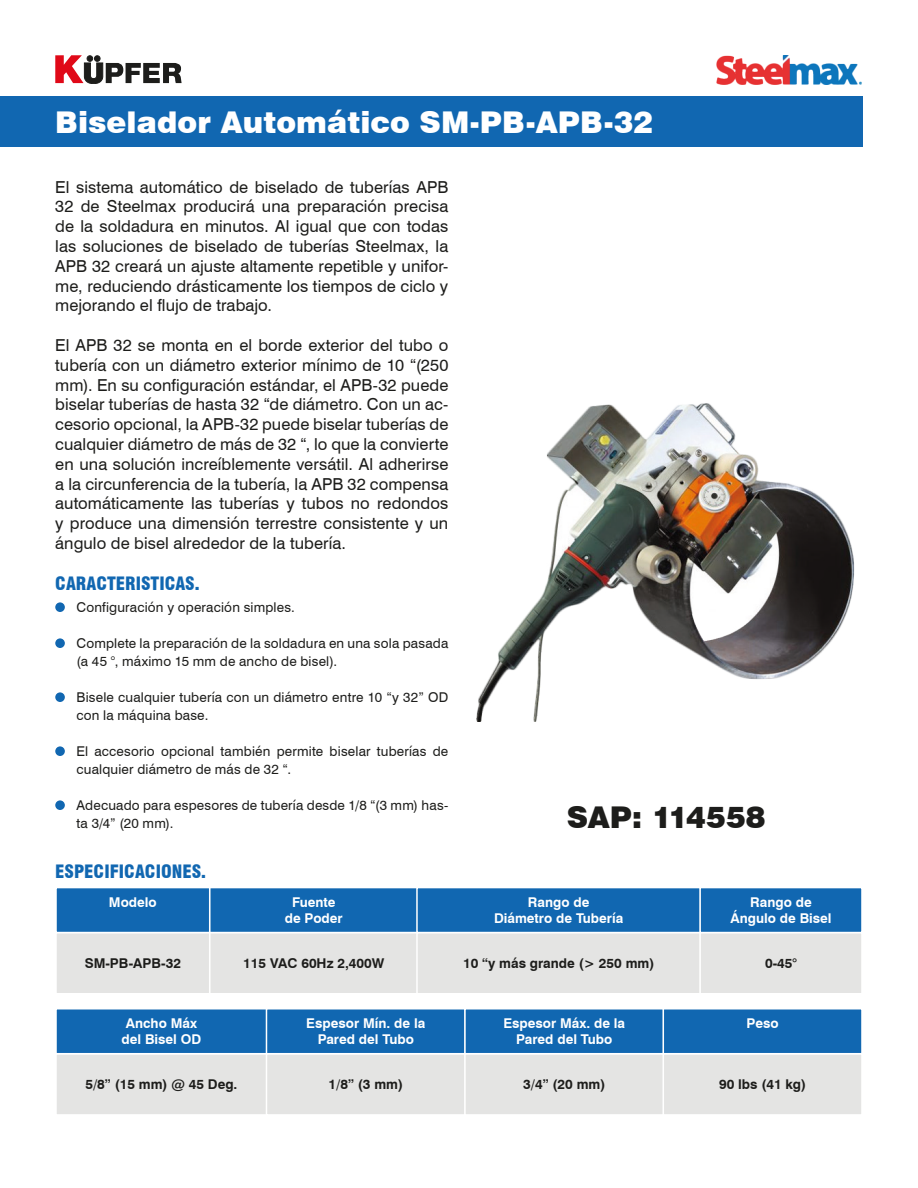
<style>
.page{position:relative;width:918px;height:1188px;background:#fff}
.page>*{position:absolute;margin:0;border:0;box-sizing:border-box;transform-origin:0 0}
.t1{font:900 30px "Swiss 721 BT";color:#fff}
.t2{font:900 30px "Swiss 721 BT";color:#1d1d1b}
.t3{font:900 condensed 18px "Swiss 721 BT";color:#1167b1}
.t4{font:16.5px/19.8px "Swiss 721 BT";letter-spacing:.005em;color:#1d1d1b;text-align:justify}
.t5{font:13.5px/18px "Swiss 721 BT";letter-spacing:.015em;color:#1d1d1b}
.t6{font:700 13.5px/16.2px "Swiss 721 BT";color:#fff;text-align:center}
.t7{font:700 13.5px "Swiss 721 BT";color:#1d1d1b}
</style>
<div class="page">
<svg style="left:55px;top:55px;width:127px;height:29px"></svg>
<div style="left:0;top:97px;width:863px;height:50px;background:#1167b1"></div>
<img style="left:716px;top:55px;width:146px;height:30px">
<div style="left:55px;top:602px;width:10px;height:10px;background:#1167b1;border-radius:50%"></div>
<div style="left:55px;top:638px;width:10px;height:10px;background:#1167b1;border-radius:50%"></div>
<div style="left:55px;top:692px;width:10px;height:10px;background:#1167b1;border-radius:50%"></div>
<div style="left:55px;top:746px;width:10px;height:10px;background:#1167b1;border-radius:50%"></div>
<div style="left:55px;top:800px;width:10px;height:10px;background:#1167b1;border-radius:50%"></div>
<div style="left:209px;top:933px;width:209px;height:61px;background:#e4e4e3"></div>
<div style="left:209px;top:932px;width:210px;height:62px;border:2px solid #fff"></div>
<div style="left:417px;top:933px;width:283px;height:61px;background:#e4e4e3"></div>
<div style="left:416px;top:932px;width:285px;height:62px;border:2px solid #fff"></div>
<div style="left:700px;top:933px;width:162px;height:61px;background:#e4e4e3"></div>
<div style="left:699px;top:932px;width:164px;height:62px;border:2px solid #fff"></div>
<div style="left:56px;top:1054px;width:211px;height:61px;background:#e4e4e3"></div>
<div style="left:55px;top:1053px;width:213px;height:63px;border:2px solid #fff"></div>
<div style="left:266px;top:1054px;width:199px;height:61px;background:#e4e4e3"></div>
<div style="left:266px;top:1053px;width:200px;height:63px;border:2px solid #fff"></div>
<div style="left:465px;top:1054px;width:199px;height:61px;background:#e4e4e3"></div>
<div style="left:464px;top:1053px;width:200px;height:63px;border:2px solid #fff"></div>
<div style="left:663px;top:1054px;width:199px;height:61px;background:#e4e4e3"></div>
<div style="left:663px;top:1053px;width:200px;height:63px;border:2px solid #fff"></div>
<div style="left:56px;top:933px;width:154px;height:61px;background:#e4e4e3"></div>
<div style="left:55px;top:932px;width:155px;height:62px;border:2px solid #fff"></div>
<div style="left:209px;top:888px;width:209px;height:45px;background:#1167b1"></div>
<div style="left:209px;top:887px;width:210px;height:46px;border:2px solid #fff"></div>
<div style="left:417px;top:888px;width:283px;height:45px;background:#1167b1"></div>
<div style="left:416px;top:887px;width:285px;height:46px;border:2px solid #fff"></div>
<div style="left:700px;top:888px;width:162px;height:45px;background:#1167b1"></div>
<div style="left:699px;top:887px;width:164px;height:46px;border:2px solid #fff"></div>
<div style="left:56px;top:1009px;width:211px;height:45px;background:#1167b1"></div>
<div style="left:55px;top:1008px;width:213px;height:46px;border:2px solid #fff"></div>
<div style="left:266px;top:1009px;width:199px;height:45px;background:#1167b1"></div>
<div style="left:266px;top:1008px;width:200px;height:46px;border:2px solid #fff"></div>
<div style="left:465px;top:1009px;width:199px;height:45px;background:#1167b1"></div>
<div style="left:464px;top:1008px;width:200px;height:46px;border:2px solid #fff"></div>
<div style="left:663px;top:1009px;width:199px;height:45px;background:#1167b1"></div>
<div style="left:663px;top:1008px;width:200px;height:46px;border:2px solid #fff"></div>
<div style="left:56px;top:888px;width:154px;height:45px;background:#1167b1"></div>
<div style="left:55px;top:887px;width:155px;height:46px;border:2px solid #fff"></div>
<img style="left:476px;top:403px;width:379px;height:319px">
<h1 class="t1" style="left:55px;top:104px;width:599px">Biselador Automático SM-PB-APB-32</h1>
<p class="t4" style="left:55px;top:177px;width:395px">El sistema automático de biselado de tuberías APB 32 de Steelmax producirá una preparación precisa de la soldadura en minutos. Al igual que con todas las soluciones de biselado de tuberías Steelmax, la APB 32 creará un ajuste altamente repetible y unifor&shy;me, reduciendo drásticamente los tiempos de ciclo y mejorando el flujo de trabajo.</p>
<p class="t4" style="left:55px;top:335px;width:395px">El APB 32 se monta en el borde exterior del tubo o tubería con un diámetro exterior mínimo de 10 “(250 mm). En su configuración estándar, el APB-32 puede biselar tuberías de hasta 32 “de diámetro. Con un ac&shy;cesorio opcional, la APB-32 puede biselar tuberías de cualquier diámetro de más de 32 “, lo que la convierte en una solución increíblemente versátil. Al adherirse a la circunferencia de la tubería, la APB 32 compensa automáticamente las tuberías y tubos no redondos y produce una dimensión terrestre consistente y un ángulo de bisel alrededor de la tubería.</p>
<p class="t3" style="left:55px;top:572px;width:146px">CARACTERISTICAS.</p>
<p class="t5" style="left:77px;top:598px;width:220px">Configuración y operación simples.</p>
<p class="t5" style="left:77px;top:634px;width:373px">Complete la preparación de la soldadura en una sola pasada (a 45 °, máximo 15 mm de ancho de bisel).</p>
<p class="t5" style="left:77px;top:688px;width:373px">Bisele cualquier tubería con un diámetro entre 10 “y 32” OD con la máquina base.</p>
<p class="t5" style="left:77px;top:742px;width:373px">El accesorio opcional también permite biselar tuberías de cualquier diámetro de más de 32 “.</p>
<p class="t5" style="left:77px;top:796px;width:373px">Adecuado para espesores de tubería desde 1/8 “(3 mm) has&shy;ta 3/4” (20 mm).</p>
<h1 class="t2" style="left:567px;top:799px;width:200px">SAP: 114558</h1>
<p class="t3" style="left:55px;top:860px;width:152px">ESPECIFICACIONES.</p>
<p class="t6" style="left:109px;top:894px;width:49px">Modelo</p>
<p class="t7" style="left:85px;top:955px;width:98px">SM-PB-APB-32</p>
<p class="t6" style="left:285px;top:894px;width:59px">Fuente de Poder</p>
<p class="t6" style="left:494px;top:894px;width:131px">Rango de<br>Diámetro de Tubería</p>
<p class="t6" style="left:730px;top:894px;width:103px">Rango de<br>Ángulo de Bisel</p>
<p class="t7" style="left:243px;top:955px;width:143px">115 VAC 60Hz 2,400W</p>
<p class="t7" style="left:463px;top:955px;width:193px">10 “y más grande (&gt; 250 mm)</p>
<p class="t7" style="left:765px;top:955px;width:33px">0-45°</p>
<p class="t6" style="left:122px;top:1015px;width:81px">Ancho Máx del Bisel OD</p>
<p class="t6" style="left:306px;top:1015px;width:121px">Espesor Mín. de la<br>Pared del Tubo</p>
<p class="t6" style="left:503px;top:1015px;width:123px">Espesor Máx. de la<br>Pared del Tubo</p>
<p class="t6" style="left:747px;top:1015px;width:34px">Peso</p>
<p class="t7" style="left:85px;top:1076px;width:154px">5/8” (15 mm) @ 45 Deg.</p>
<p class="t7" style="left:329px;top:1076px;width:76px">1/8” (3 mm)</p>
<p class="t7" style="left:523px;top:1076px;width:84px">3/4” (20 mm)</p>
<p class="t7" style="left:719px;top:1076px;width:89px">90 lbs (41 kg)</p>
</div>
